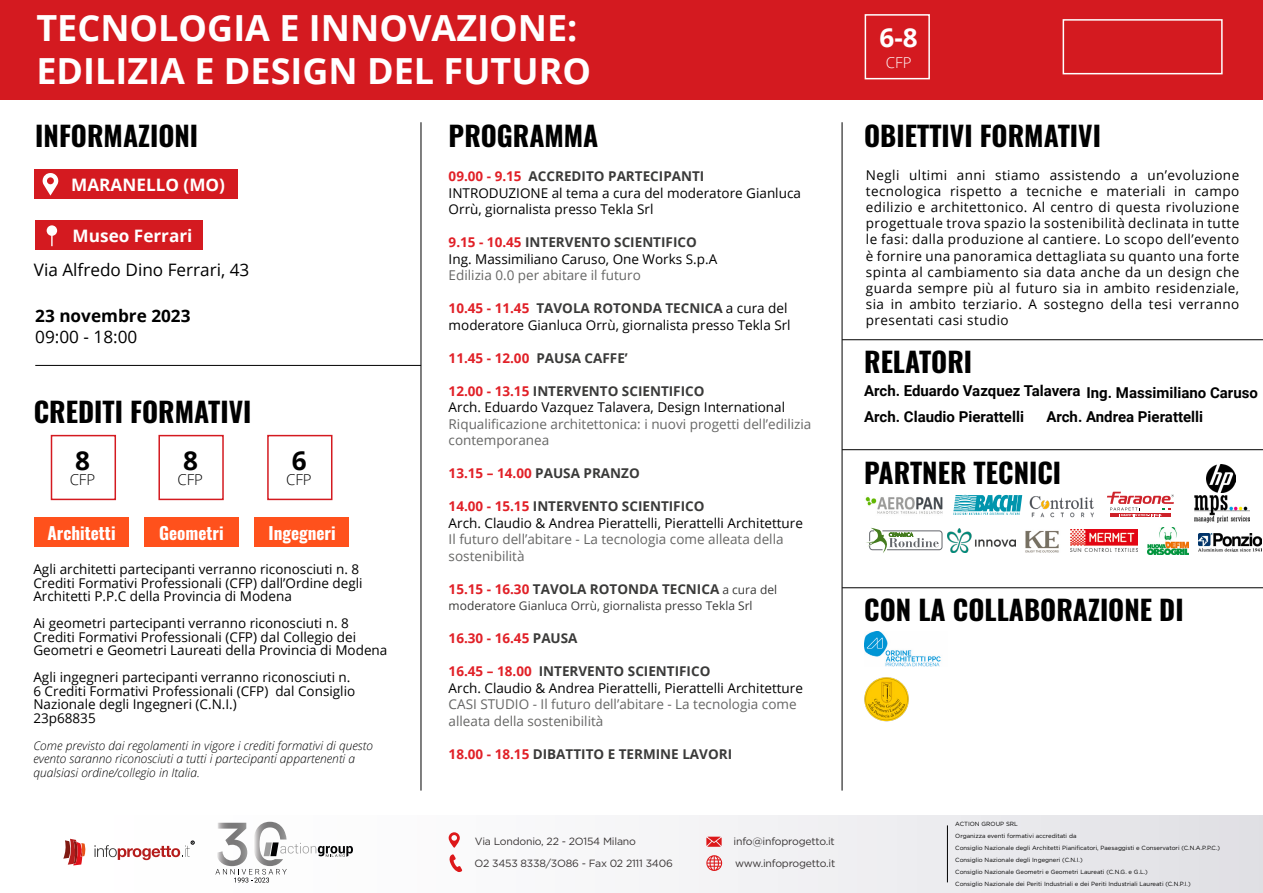
<style>
.page{position:relative;width:1263px;height:893px;background:#fff}
.page>*{position:absolute;margin:0;border:0;box-sizing:border-box;transform-origin:0 0}
.t1{font:700 36px/43.2px "Open Sans";color:#fff}
.t2{font:700 27.6px "Oswald";color:#000}
.t3{font:700 26.1px "Open Sans";color:#000}
.t4{font:700 26.1px "Open Sans";color:#fff}
.t5{font:17.1px "Open Sans";color:#000}
.t6{font:700 17.1px "Oswald";color:#fff}
.t7{font:700 17.1px "Open Sans";color:#fff}
.t8{font:700 17.1px "Open Sans";color:#000}
.t9{font:700 15px/26.7px "Roboto";color:#000}
.t10{font:300 15px "Open Sans";color:#000}
.t11{font:300 15px "Open Sans";color:#fff}
.t12{font:13.5px/16.2px "Open Sans";color:#000}
.t13{font:13.5px/16.5px "Open Sans";color:#666665}
.t14{font:700 13.5px "Open Sans";color:#3a3a39}
.t15{font:700 13.5px "Open Sans";color:#e12027}
.t16{font:italic 300 12px/13.5px "Open Sans";color:#000}
.t17{font:12px "Open Sans";color:#3a3a39}
.t18{font:10.5px "Gotham";letter-spacing:-.02em;color:#393535}
.t19{font:6px/12px "Gotham";color:#000}
.s1{font-weight:700;color:#e12027}
.s2{font-weight:700;color:#3a3a39}
.s3{color:#3a3a39}
.s4{color:#e12027}
.s5{font-weight:400;font-size:12px}
</style>
<div class="page">
<div style="left:0;top:815px;width:1263px;height:78px;background:linear-gradient(to right,#fff,#e3e3e7)"></div>
<svg style="left:63px;top:839px;width:24px;height:26px"></svg>
<svg style="left:95px;top:841px;width:99px;height:19px"></svg>
<svg style="left:449px;top:854px;width:13px;height:18px"></svg>
<svg style="left:706px;top:855px;width:16px;height:16px"></svg>
<svg style="left:706px;top:837px;width:16px;height:10px"></svg>
<svg style="left:449px;top:832px;width:11px;height:16px"></svg>
<hr style="left:947px;top:825px;width:1px;height:57px;background:#000">
<div style="left:0;top:0;width:1263px;height:99px;background:#d41a20"></div>
<hr style="left:421px;top:122px;width:1px;height:669px;background:#000">
<hr style="left:842px;top:122px;width:1px;height:669px;background:#000">
<div style="left:34px;top:169px;width:203px;height:30px;background:#d41a20"></div>
<div style="left:35px;top:220px;width:167px;height:30px;background:#d41a20"></div>
<div style="left:34px;top:517px;width:95px;height:30px;background:#ff511c"></div>
<div style="left:144px;top:517px;width:95px;height:30px;background:#ff511c"></div>
<div style="left:254px;top:517px;width:95px;height:30px;background:#ff511c"></div>
<svg style="left:42px;top:173px;width:17px;height:23px"></svg>
<div style="left:47px;top:225px;width:10px;height:11px;background:#fff;border-radius:5px"></div>
<div style="left:51px;top:435px;width:65px;height:65px;border:2px solid #d41a20"></div>
<div style="left:158px;top:435px;width:66px;height:65px;border:2px solid #d41a20"></div>
<div style="left:267px;top:435px;width:65px;height:65px;border:2px solid #d41a20"></div>
<hr style="left:35px;top:365px;width:386px;height:1px;background:#000">
<hr style="left:842px;top:339px;width:421px;height:1px;background:#000">
<hr style="left:842px;top:449px;width:421px;height:1px;background:#000">
<hr style="left:842px;top:587px;width:421px;height:1px;background:#000">
<div style="left:865px;top:14px;width:65px;height:65px;border:2px solid #fff"></div>
<div style="left:1062px;top:19px;width:160px;height:55px;border:2px solid #fff"></div>
<svg style="left:215px;top:822px;width:138px;height:60px"></svg>
<img style="left:1206px;top:464px;width:29px;height:29px">
<img style="left:865px;top:496px;width:78px;height:18px">
<svg style="left:953px;top:495px;width:69px;height:20px"></svg>
<img style="left:1029px;top:496px;width:65px;height:21px">
<img style="left:948px;top:528px;width:68px;height:24px">
<img style="left:1025px;top:530px;width:34px;height:23px">
<img style="left:1070px;top:530px;width:67px;height:21px">
<img style="left:1148px;top:527px;width:40px;height:28px">
<img style="left:1198px;top:533px;width:64px;height:18px">
<img style="left:864px;top:632px;width:77px;height:34px">
<svg style="left:866px;top:528px;width:76px;height:25px"></svg>
<img style="left:1194px;top:496px;width:55px;height:27px">
<img style="left:864px;top:677px;width:45px;height:45px">
<svg style="left:1107px;top:492px;width:67px;height:25px"></svg>
<h1 class="t1" style="left:36px;top:6px;width:556px">TECNOLOGIA E INNOVAZIONE:<br>EDILIZIA E DESIGN DEL FUTURO</h1>
<h3 class="t4" style="left:879px;top:19px;width:40px">6-8</h3>
<p class="t11" style="left:886px;top:52px;width:27px">CFP</p>
<h2 class="t2" style="left:35px;top:122px;width:164px">INFORMAZIONI</h2>
<h2 class="t2" style="left:449px;top:122px;width:151px">PROGRAMMA</h2>
<h2 class="t2" style="left:864px;top:122px;width:238px">OBIETTIVI FORMATIVI</h2>
<p class="t7" style="left:71px;top:173px;width:155px">MARANELLO (MO)</p>
<p class="t7" style="left:73px;top:224px;width:121px">Museo Ferrari</p>
<p class="t5" style="left:34px;top:258px;width:217px">Via Alfredo Dino Ferrari, 43</p>
<p class="t8" style="left:35px;top:304px;width:157px">23 novembre 2023</p>
<p class="t5" style="left:35px;top:325px;width:104px">09:00 - 18:00</p>
<h2 class="t2" style="left:34px;top:397px;width:219px">CREDITI FORMATIVI</h2>
<h3 class="t3" style="left:75px;top:442px;width:16px">8</h3>
<h3 class="t3" style="left:183px;top:442px;width:16px">8</h3>
<h3 class="t3" style="left:292px;top:442px;width:16px">6</h3>
<p class="t10" style="left:70px;top:469px;width:27px">CFP</p>
<p class="t10" style="left:177px;top:469px;width:27px">CFP</p>
<p class="t10" style="left:286px;top:469px;width:27px">CFP</p>
<p class="t6" style="left:47px;top:524px;width:70px">Architetti</p>
<p class="t6" style="left:159px;top:524px;width:66px">Geometri</p>
<p class="t6" style="left:269px;top:524px;width:69px">Ingegneri</p>
<p class="t12" style="left:33px;top:562px;width:331px;line-height:13.5px">Agli architetti partecipanti verranno riconosciuti n. 8<br>Crediti Formativi Professionali (CFP) dall’Ordine degli<br>Architetti P.P.C della Provincia di Modena</p>
<p class="t12" style="left:33px;top:616px;width:355px;line-height:13.5px">Ai geometri partecipanti verranno riconosciuti n. 8<br>Crediti Formativi Professionali (CFP) dal Collegio dei<br>Geometri e Geometri Laureati della Provincia di Modena</p>
<p class="t12" style="left:33px;top:670px;width:323px;line-height:13.5px">Agli ingegneri partecipanti verranno riconosciuti n.<br>6 Crediti Formativi Professionali (CFP) dal Consiglio Nazionale degli Ingegneri (C.N.I.)<br>23p68835</p>
<p class="t16" style="left:33px;top:738px;width:341px">Come previsto dai regolamenti in vigore i crediti formativi di questo evento saranno riconosciuti a tutti i partecipanti appartenenti a qualsiasi ordine/collegio in Italia.</p>
<p class="t12" style="left:449px;top:168px;width:354px"><span class="s1">09.00 - 9.15</span> <span class="s2">ACCREDITO PARTECIPANTI<br></span>INTRODUZIONE al tema a cura del moderatore Gianluca<br>Orrù, giornalista presso Tekla Srl</p>
<p class="t12" style="left:449px;top:234px;width:270px"><span class="s1">9.15 - 10.45</span> <span class="s2">INTERVENTO SCIENTIFICO<br></span>Ing. Massimiliano Caruso, One Works S.p.A</p>
<p class="t13" style="left:449px;top:267px;width:194px">Edilizia 0.0 per abitare il futuro</p>
<p class="t12" style="left:449px;top:300px;width:344px"><span class="s1">10.45 - 11.45</span> <span class="s2">TAVOLA ROTONDA TECNICA</span> a cura del moderatore Gianluca Orrù, giornalista presso Tekla Srl</p>
<p class="t15" style="left:449px;top:348px;width:181px">11.45 - 12.00 <span class="s3">PAUSA CAFFE’</span></p>
<p class="t12" style="left:449px;top:382px;width:338px"><span class="s1">12.00 - 13.15</span> <span class="s2">INTERVENTO SCIENTIFICO<br></span>Arch. Eduardo Vazquez Talavera, Design International</p>
<p class="t13" style="left:449px;top:415px;width:364px">Riqualificazione architettonica: i nuovi progetti dell’edilizia contemporanea</p>
<p class="t15" style="left:449px;top:464px;width:193px">13.15 – 14.00 <span class="s3">PAUSA PRANZO</span></p>
<p class="t12" style="left:449px;top:498px;width:356px"><span class="s1">14.00 - 15.15</span> <span class="s2">INTERVENTO SCIENTIFICO<br></span>Arch. Claudio &amp; Andrea Pierattelli, Pierattelli Architetture</p>
<p class="t13" style="left:449px;top:531px;width:336px">Il futuro dell’abitare - La tecnologia come alleata della sostenibilità</p>
<p class="t14" style="left:449px;top:579px;width:330px"><span class="s4">15.15 - 16.30</span> TAVOLA ROTONDA TECNICA <span class="s5">a cura del</span></p>
<p class="t17" style="left:449px;top:598px;width:306px">moderatore Gianluca Orrù, giornalista presso Tekla Srl</p>
<p class="t15" style="left:449px;top:629px;width:130px">16.30 - 16.45 <span class="s3">PAUSA</span></p>
<p class="t12" style="left:449px;top:663px;width:356px"><span class="s1">16.45 – 18.00</span> <span class="s2">INTERVENTO SCIENTIFICO<br></span>Arch. Claudio &amp; Andrea Pierattelli, Pierattelli Architetture</p>
<p class="t13" style="left:449px;top:696px;width:349px">CASI STUDIO - Il futuro dell’abitare - La tecnologia come alleata della sostenibilità</p>
<p class="t14" style="left:449px;top:744px;width:285px"><span class="s4">18.00 - 18.15</span> DIBATTITO E TERMINE LAVORI</p>
<p class="t18" style="left:475px;top:834px;width:163px">Via Londonio, 22 - 2O154 Milano</p>
<p class="t18" style="left:734px;top:835px;width:103px">info@infoprogetto.it</p>
<p class="t18" style="left:474px;top:857px;width:200px">O2 3453 8338/3O86 - Fax 02 2111 3406</p>
<p class="t18" style="left:735px;top:856px;width:102px">www.infoprogetto.it</p>
<p class="t12" style="left:866px;top:166px;width:375px;text-align:justify">Negli ultimi anni stiamo assistendo a un’evoluzione tecnologica rispetto a tecniche e materiali in campo edilizio e architettonico. Al centro di questa rivoluzione progettuale trova spazio la sostenibilità declinata in tutte le fasi: dalla produzione al cantiere. Lo scopo dell’evento è fornire una panoramica dettagliata su quanto una forte spinta al cambiamento sia data anche da un design che guarda sempre più al futuro sia in ambito residenziale, sia in ambito terziario. A sostegno della tesi verranno presentati casi studio</p>
<h2 class="t2" style="left:864px;top:347px;width:109px">RELATORI</h2>
<p class="t9" style="left:1046px;top:377px;width:158px;text-indent:-182px">Arch. Eduardo Vazquez Talavera<br>Arch. Andrea Pierattelli</p>
<p class="t9" style="left:1086px;top:378px;width:173px">Ing. Massimiliano Caruso</p>
<p class="t9" style="left:864px;top:403px;width:161px">Arch. Claudio Pierattelli</p>
<h2 class="t2" style="left:864px;top:458px;width:199px">PARTNER TECNICI</h2>
<h2 class="t2" style="left:864px;top:595px;width:321px">CON LA COLLABORAZIONE DI</h2>
<p class="t19" style="left:955px;top:817px;width:266px">ACTION GROUP SRL<br>Organizza eventi formativi accreditati da<br>Consiglio Nazionale degli Architetti Pianificatori, Paesaggisti e Conservatori (C.N.A.P.P.C.)<br>Consiglio Nazionale degli Ingegneri (C.N.I.)<br>Consiglio Nazionale Geometri e Geometri Laureati (C.N.G. e G.L.)<br>Consiglio Nazionale dei Periti Industriali e dei Periti Industriali Laureati (C.N.P.I.)</p>
</div>
